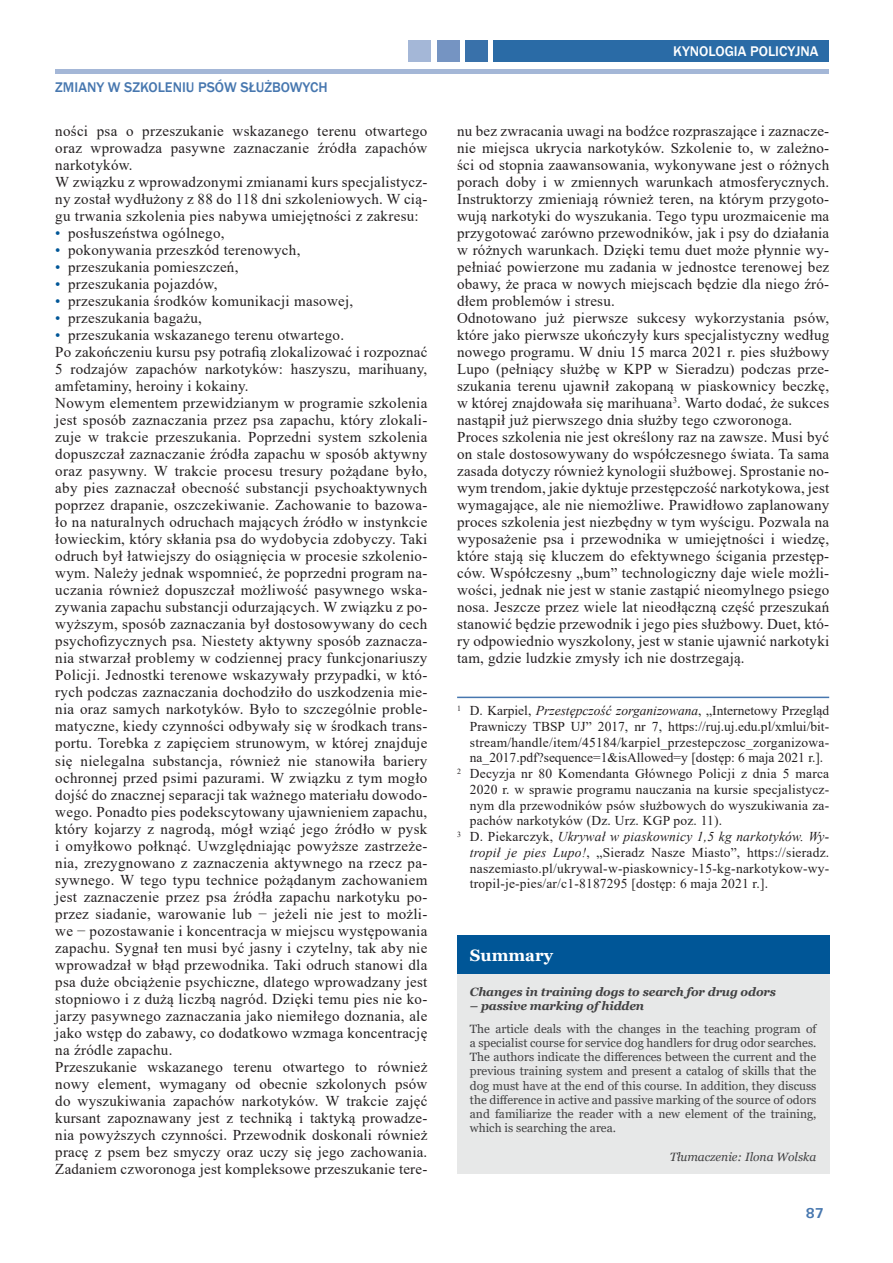
<style>
.page{position:relative;width:893px;height:1263px;background:#fff}
.page>*{position:absolute;margin:0;border:0;box-sizing:border-box;transform-origin:0 0}
.t1{font:700 16.5px "Georgia";color:#fff}
.t2{font:15px/17px "Times New Roman";letter-spacing:.02em;color:#231f20}
.t3{font:500 14.4px "Franklin Gothic";color:#4777af}
.t4{font:500 14.4px "Franklin Gothic";color:#fff}
.t5{font:700 14.4px "Univers";color:#4777af}
.t6{font:13.5px "Times New Roman";letter-spacing:.015em;color:#231f20}
.t7{font:italic 13.5px "Times New Roman";letter-spacing:.015em;color:#231f20}
.t8{font:12px/14.2px "Georgia";color:#414142;text-align:justify}
.t9{font:italic 700 12px "Georgia";letter-spacing:-.01em;color:#414142}
.t10{font:italic 12px "Georgia";color:#414142}
.s1{color:#005697}
.s2{font-style:italic}
.s3{font-style:normal}
</style>
<div class="page">
<hr style="left:55px;top:70px;width:774px;height:4px;background:#a4b7d7">
<div style="left:493px;top:41px;width:336px;height:21px;background:#2a6ba6"></div>
<div style="left:465px;top:41px;width:23px;height:21px;background:#3971aa"></div>
<div style="left:437px;top:41px;width:22px;height:21px;background:#7594c2"></div>
<div style="left:408px;top:41px;width:23px;height:21px;background:#a4b7d7"></div>
<hr style="left:457px;top:697px;width:372px;height:1px;background:#4777af">
<div style="left:457px;top:935px;width:372px;height:39px;background:#005697"></div>
<div style="left:457px;top:974px;width:372px;height:200px;background:#e7e8e8"></div>
<p class="t3" style="left:55px;top:78px;width:274px">ZMIANY W SZKOLENIU PSÓW SŁUŻBOWYCH</p>
<p class="t2" style="left:55px;top:122px;width:374px">ności psa o przeszukanie wskazanego terenu otwartego oraz wprowadza pasywne zaznaczanie źródła zapachów narkotyków.<br>W związku z wprowadzonymi zmianami kurs specjalistycz&shy;ny został wydłużony z 88 do 118 dni szkoleniowych. W cią&shy;gu trwania szkolenia pies nabywa umiejętności z zakresu:</p>
<p class="t2" style="left:55px;top:224px;width:171px"><span class="s1">•</span> posłuszeństwa ogólnego,</p>
<p class="t2" style="left:55px;top:241px;width:247px"><span class="s1">•</span> pokonywania przeszkód terenowych,</p>
<p class="t2" style="left:55px;top:258px;width:185px"><span class="s1">•</span> przeszukania pomieszczeń,</p>
<p class="t2" style="left:55px;top:275px;width:164px"><span class="s1">•</span> przeszukania pojazdów,</p>
<p class="t2" style="left:55px;top:292px;width:300px"><span class="s1">•</span> przeszukania środków komunikacji masowej,</p>
<p class="t2" style="left:55px;top:309px;width:148px"><span class="s1">•</span> przeszukania bagażu,</p>
<p class="t2" style="left:55px;top:326px;width:374px"><span class="s1">•</span> przeszukania wskazanego terenu otwartego.<br>Po zakończeniu kursu psy potrafią zlokalizować i rozpoznać 5 rodzajów zapachów narkotyków: haszyszu, marihuany, amfetaminy, heroiny i kokainy.<br>Nowym elementem przewidzianym w programie szkolenia jest sposób zaznaczania przez psa zapachu, który zlokali&shy;zuje w trakcie przeszukania. Poprzedni system szkolenia dopuszczał zaznaczanie źródła zapachu w sposób aktywny oraz pasywny. W trakcie procesu tresury pożądane było, aby pies zaznaczał obecność substancji psychoaktywnych poprzez drapanie, oszczekiwanie. Zachowanie to bazowa&shy;ło na naturalnych odruchach mających źródło w instynkcie łowieckim, który skłania psa do wydobycia zdobyczy. Taki odruch był łatwiejszy do osiągnięcia w procesie szkolenio&shy;wym. Należy jednak wspomnieć, że poprzedni program na&shy;uczania również dopuszczał możliwość pasywnego wska&shy;zywania zapachu substancji odurzających. W związku z po&shy;wyższym, sposób zaznaczania był dostosowywany do cech psychofizycznych psa. Niestety aktywny sposób zaznacza&shy;nia stwarzał problemy w codziennej pracy funkcjonariuszy Policji. Jednostki terenowe wskazywały przypadki, w któ&shy;rych podczas zaznaczania dochodziło do uszkodzenia mie&shy;nia oraz samych narkotyków. Było to szczególnie proble&shy;matyczne, kiedy czynności odbywały się w środkach trans&shy;portu. Torebka z zapięciem strunowym, w której znajduje się nielegalna substancja, również nie stanowiła bariery ochronnej przed psimi pazurami. W związku z tym mogło dojść do znacznej separacji tak ważnego materiału dowodo&shy;wego. Ponadto pies podekscytowany ujawnieniem zapachu, który kojarzy z nagrodą, mógł wziąć jego źródło w pysk i omyłkowo połknąć. Uwzględniając powyższe zastrzeże&shy;nia, zrezygnowano z zaznaczenia aktywnego na rzecz pa&shy;sywnego. W tego typu technice pożądanym zachowaniem jest zaznaczenie przez psa źródła zapachu narkotyku po&shy;przez siadanie, warowanie lub − jeżeli nie jest to możli&shy;we − pozostawanie i koncentracja w miejscu występowania zapachu. Sygnał ten musi być jasny i czytelny, tak aby nie wprowadzał w błąd przewodnika. Taki odruch stanowi dla psa duże obciążenie psychiczne, dlatego wprowadzany jest stopniowo i z dużą liczbą nagród. Dzięki temu pies nie ko&shy;jarzy pasywnego zaznaczania jako niemiłego doznania, ale jako wstęp do zabawy, co dodatkowo wzmaga koncentrację na źródle zapachu.<br>Przeszukanie wskazanego terenu otwartego to również nowy element, wymagany od obecnie szkolonych psów do wyszukiwania zapachów narkotyków. W trakcie zajęć kursant zapoznawany jest z techniką i taktyką prowadze&shy;nia powyższych czynności. Przewodnik doskonali również pracę z psem bez smyczy oraz uczy się jego zachowania.<br>Zadaniem czworonoga jest kompleksowe przeszukanie tere-</p>
<p class="t4" style="left:673px;top:43px;width:147px">KYNOLOGIA POLICYJNA</p>
<p class="t2" style="left:457px;top:122px;width:374px">nu bez zwracania uwagi na bodźce rozpraszające i zaznacze&shy;nie miejsca ukrycia narkotyków. Szkolenie to, w zależno&shy;ści od stopnia zaawansowania, wykonywane jest o różnych porach doby i w zmiennych warunkach atmosferycznych.<br>Instruktorzy zmieniają również teren, na którym przygoto&shy;wują narkotyki do wyszukania. Tego typu urozmaicenie ma przygotować zarówno przewodników, jak i psy do działania w różnych warunkach. Dzięki temu duet może płynnie wy&shy;pełniać powierzone mu zadania w jednostce terenowej bez obawy, że praca w nowych miejscach będzie dla niego źró&shy;dłem problemów i stresu.<br>Odnotowano już pierwsze sukcesy wykorzystania psów, które jako pierwsze ukończyły kurs specjalistyczny według nowego programu. W dniu 15 marca 2021 r. pies służbowy Lupo (pełniący służbę w KPP w Sieradzu) podczas prze&shy;szukania terenu ujawnił zakopaną w piaskownicy beczkę, w której znajdowała się marihuana<sup>3</sup>. Warto dodać, że sukces nastąpił już pierwszego dnia służby tego czworonoga.<br>Proces szkolenia nie jest określony raz na zawsze. Musi być on stale dostosowywany do współczesnego świata. Ta sama zasada dotyczy również kynologii służbowej. Sprostanie no&shy;wym trendom, jakie dyktuje przestępczość narkotykowa, jest wymagające, ale nie niemożliwe. Prawidłowo zaplanowany proces szkolenia jest niezbędny w tym wyścigu. Pozwala na wyposażenie psa i przewodnika w umiejętności i wiedzę, które stają się kluczem do efektywnego ścigania przestęp&shy;ców. Współczesny „bum” technologiczny daje wiele możli&shy;wości, jednak nie jest w stanie zastąpić nieomylnego psiego nosa. Jeszcze przez wiele lat nieodłączną część przeszukań stanowić będzie przewodnik i jego pies służbowy. Duet, któ&shy;ry odpowiednio wyszkolony, jest w stanie ujawnić narkotyki tam, gdzie ludzkie zmysły ich nie dostrzegają.</p>
<p class="t6" style="left:457px;top:701px;width:374px"><sup>1</sup> D. Karpiel, <span class="s2">Przestępczość zorganizowana</span>, „Internetowy Przegląd</p>
<p class="t6" style="left:470px;top:717px;width:361px">Prawniczy TBSP UJ” 2017, nr 7, https://ruj.uj.edu.pl/xmlui/bit-</p>
<p class="t6" style="left:470px;top:733px;width:361px">stream/handle/item/45184/karpiel_przestepczosc_zorganizowa-</p>
<p class="t6" style="left:470px;top:748px;width:355px">na_2017.pdf?sequence=1&amp;isAllowed=y [dostęp: 6 maja 2021 r.].</p>
<p class="t6" style="left:457px;top:764px;width:374px"><sup>2</sup> Decyzja nr 80 Komendanta Głównego Policji z dnia 5 marca</p>
<p class="t6" style="left:470px;top:780px;width:361px">2020 r. w sprawie programu nauczania na kursie specjalistycz-</p>
<p class="t6" style="left:470px;top:796px;width:361px">nym dla przewodników psów służbowych do wyszukiwania za-</p>
<p class="t6" style="left:470px;top:811px;width:254px">pachów narkotyków (Dz. Urz. KGP poz. 11).</p>
<p class="t7" style="left:457px;top:827px;width:374px"><sup>3</sup> <span class="s3">D. Piekarczyk,</span> Ukrywał w piaskownicy 1,5 kg narkotyków. Wy-</p>
<p class="t6" style="left:470px;top:843px;width:361px"><span class="s2">tropił je pies Lupo!</span>, „Sieradz Nasze Miasto”, https://sieradz.</p>
<p class="t6" style="left:470px;top:859px;width:361px">naszemiasto.pl/ukrywal-w-piaskownicy-15-kg-narkotykow-wy-</p>
<p class="t6" style="left:470px;top:874px;width:300px">tropil-je-pies/ar/c1-8187295 [dostęp: 6 maja 2021 r.].</p>
<p class="t1" style="left:470px;top:944px;width:85px">Summary</p>
<p class="t9" style="left:470px;top:984px;width:308px">Changes in training dogs to search for drug odors</p>
<p class="t9" style="left:470px;top:998px;width:176px">– passive marking of hidden</p>
<p class="t8" style="left:470px;top:1022px;width:348px">The article deals with the changes in the teaching program of a specialist course for service dog handlers for drug odor searches.<br>The authors indicate the differences between the current and the previous training system and present a catalog of skills that the dog must have at the end of this course. In addition, they discuss the difference in active and passive marking of the source of odors and familiarize the reader with a new element of the training, which is searching the area.</p>
<p class="t10" style="left:670px;top:1149px;width:148px">Tłumaczenie: Ilona Wolska</p>
<p class="t5" style="left:806px;top:1204px;width:20px">87</p>
</div>
